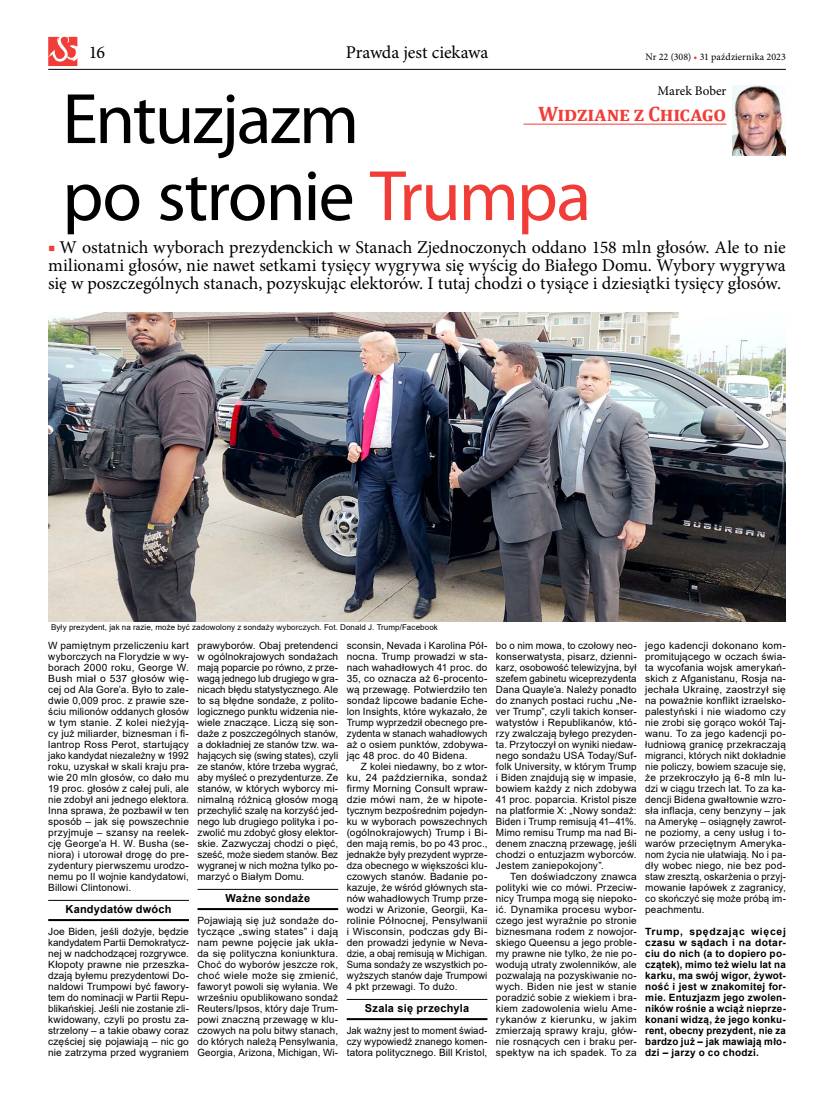
<style>
.page{position:relative;width:820px;height:1106px;background:#fff}
.page>*{position:absolute;margin:0;border:0;box-sizing:border-box;transform-origin:0 0}
.t1{font:72px/77px "Myriad Pro";letter-spacing:-.03em;color:#000}
.t2{font:700 21px "Cambria";letter-spacing:-.015em;color:#f13d37}
.t3{font:18px/18px "Minion Pro";letter-spacing:-.01em;color:#000;text-align:justify}
.t4{font:13.1px "Minion Pro";color:#000}
.t5{font:700 11px "Arial";letter-spacing:.02em;color:#000}
.t6{font:10px/11px "Arial";letter-spacing:.015em;color:#000;text-align:justify}
.t7{font:700 10px/11px "Arial";letter-spacing:.02em;color:#000;text-align:justify;scale:1.04 1}
.t8{font:10px/11px "Arial";letter-spacing:.015em;color:#000;text-align:justify;scale:.96 1}
.t9{font:10px "Minion Pro";color:#000}
.t10{font:8px "Arial";letter-spacing:.01em;color:#000}
.s1{color:#f13d37}
</style>
<div class="page">
<hr style="left:48px;top:900px;width:141px;height:1px;background:#000">
<hr style="left:48px;top:919px;width:141px;height:2px;background:#000">
<hr style="left:197px;top:889px;width:141px;height:1px;background:#000">
<hr style="left:197px;top:908px;width:141px;height:2px;background:#000">
<hr style="left:346px;top:999px;width:141px;height:1px;background:#000">
<hr style="left:346px;top:1018px;width:141px;height:2px;background:#000">
<hr style="left:523px;top:124px;width:203px;height:1px;background:#f13d37">
<img style="left:732px;top:85px;width:53px;height:71px">
<img style="left:48px;top:312px;width:737px;height:309px">
<hr style="left:48px;top:69px;width:737px;height:1px;background:#000">
<svg style="left:48px;top:37px;width:29px;height:29px"></svg>
<h3 class="t3" style="left:89px;top:43px;width:18px">16</h3>
<h3 class="t3" style="left:345px;top:43px;width:144px">Prawda jest ciekawa</h3>
<p class="t9" style="left:645px;top:50px;width:142px">Nr 22 (308) <span class="s1">•</span> 31 października 2023</p>
<h3 class="t4" style="left:657px;top:82px;width:70px">Marek Bober</h3>
<h2 class="t2" style="left:538px;top:99px;width:190px">Widziane z Chicago</h2>
<h1 class="t1" style="left:62px;top:79px;width:530px">Entuzjazm<br>po stronie <span class="s1">Trumpa</span></h1>
<p class="t3" style="left:48px;top:238px;width:738px"><span class="s1">■</span> W ostatnich wyborach prezydenckich w Stanach Zjednoczonych oddano 158 mln głosów. Ale to nie milionami głosów, nie nawet setkami tysięcy wygrywa się wyścig do Białego Domu. Wybory wygrywa się w poszczególnych stanach, pozyskując elektorów. I tutaj chodzi o tysiące i dziesiątki tysięcy głosów.</p>
<p class="t10" style="left:51px;top:622px;width:388px">Były prezydent, jak na razie, może być zadowolony z sondaży wyborczych. Fot. Donald J. Trump/Facebook</p>
<p class="t6" style="left:48px;top:640px;width:142px">W pamiętnym przeliczeniu kart wyborczych na Florydzie w wy&shy;borach 2000 roku, George W.<br>Bush miał o 537 głosów wię&shy;cej od Ala Gore’a. Było to zale&shy;dwie 0,009 proc. z prawie sze&shy;ściu milionów oddanych głosów w tym stanie. Z kolei nieżyją&shy;cy już miliarder, biznesman i fi&shy;lantrop Ross Perot, startujący jako kandydat niezależny w 1992 roku, uzyskał w skali kraju pra&shy;wie 20 mln głosów, co dało mu 19 proc. głosów z całej puli, ale nie zdobył ani jednego elektora.<br>Inna sprawa, że pozbawił w ten sposób – jak się powszechnie przyjmuje – szansy na reelek&shy;cję George’a H. W. Busha (se&shy;niora) i utorował drogę do pre&shy;zydentury pierwszemu urodzo&shy;nemu po II wojnie kandydatowi, Billowi Clintonowi.</p>
<p class="t5" style="left:66px;top:901px;width:107px">Kandydatów dwóch</p>
<p class="t6" style="left:48px;top:926px;width:142px">Joe Biden, jeśli dożyje, będzie kandydatem Partii Demokratycz&shy;nej w nadchodzącej rozgrywce.<br>Kłopoty prawne nie przeszka&shy;dzają byłemu prezydentowi Do&shy;naldowi Trumpowi być fawory&shy;tem do nominacji w Partii Repu&shy;blikańskiej. Jeśli nie zostanie zli&shy;kwidowany, czyli po prostu za&shy;strzelony – a takie obawy coraz częściej się pojawiają – nic go nie zatrzyma przed wygraniem</p>
<p class="t6" style="left:197px;top:640px;width:142px">prawyborów. Obaj pretendenci w ogólnokrajowych sondażach mają poparcie po równo, z prze&shy;wagą jednego lub drugiego w gra&shy;nicach błędu statystycznego. Ale to są błędne sondaże, z polito&shy;logicznego punktu widzenia nie&shy;wiele znaczące. Liczą się son&shy;daże z poszczególnych stanów, a dokładniej ze stanów tzw. wa&shy;hających się (swing states), czyli ze stanów, które trzeba wygrać, aby myśleć o prezydenturze. Ze stanów, w których wyborcy mi&shy;nimalną różnicą głosów mogą przechylić szalę na korzyść jed&shy;nego lub drugiego polityka i po&shy;zwolić mu zdobyć głosy elektor&shy;skie. Zazwyczaj chodzi o pięć, sześć, może siedem stanów. Bez wygranej w nich można tylko po&shy;marzyć o Białym Domu.</p>
<p class="t5" style="left:225px;top:890px;width:86px">Ważne sondaże</p>
<p class="t6" style="left:197px;top:915px;width:142px">Pojawiają się już sondaże do&shy;tyczące „swing states” i dają nam pewne pojęcie jak ukła&shy;da się polityczna koniunktura.<br>Choć do wyborów jeszcze rok, choć wiele może się zmienić, faworyt powoli się wyłania. We wrześniu opublikowano sondaż Reuters/Ipsos, który daje Trum&shy;powi znaczną przewagę w klu&shy;czowych na polu bitwy stanach, do których należą Pensylwania, Georgia, Arizona, Michigan, Wi-</p>
<p class="t6" style="left:346px;top:640px;width:142px">sconsin, Nevada i Karolina Pół&shy;nocna. Trump prowadzi w sta&shy;nach wahadłowych 41 proc. do 35, co oznacza aż 6-procento&shy;wą przewagę. Potwierdziło ten sondaż lipcowe badanie Eche&shy;lon Insights, które wykazało, że Trump wyprzedził obecnego pre&shy;zydenta w stanach wahadłowych aż o osiem punktów, zdobywa&shy;jąc 48 proc. do 40 Bidena.</p>
<p class="t6" style="left:346px;top:761px;width:142px;text-indent:14px">Z kolei niedawny, bo z wtor&shy;ku, 24 października, sondaż firmy Morning Consult wpraw&shy;dzie mówi nam, że w hipote&shy;tycznym bezpośrednim pojedyn&shy;ku w wyborach powszechnych (ogólnokrajowych) Trump i Bi&shy;den mają remis, bo po 43 proc., jednakże były prezydent wyprze&shy;dza obecnego w większości klu&shy;czowych stanów. Badanie po&shy;kazuje, że wśród głównych sta&shy;nów wahadłowych Trump prze&shy;wodzi w Arizonie, Georgii, Ka&shy;rolinie Północnej, Pensylwanii i Wisconsin, podczas gdy Bi&shy;den prowadzi jedynie w Neva&shy;dzie, a obaj remisują w Michigan.<br>Suma sondaży ze wszystkich po&shy;wyższych stanów daje Trumpowi 4 pkt przewagi. To dużo.</p>
<p class="t5" style="left:365px;top:1000px;width:106px">Szala się przechyla</p>
<p class="t8" style="left:346px;top:1025px;width:148px">Jak ważny jest to moment świad&shy;czy wypowiedź znanego komen&shy;tatora politycznego. Bill Kristol,</p>
<p class="t6" style="left:495px;top:640px;width:142px">bo o nim mowa, to czołowy neo&shy;konserwatysta, pisarz, dzienni&shy;karz, osobowość telewizyjna, był szefem gabinetu wiceprezydenta Dana Quayle’a. Należy ponadto do znanych postaci ruchu „Ne&shy;ver Trump”, czyli takich konser&shy;watystów i Republikanów, któ&shy;rzy zwalczają byłego prezyden&shy;ta. Przytoczył on wyniki niedaw&shy;nego sondażu USA Today/Suf&shy;folk University, w którym Trump i Biden znajdują się w impasie, bowiem każdy z nich zdobywa 41 proc. poparcia. Kristol pisze na platformie X: „Nowy sondaż:<br>Biden i Trump remisują 41–41%.<br>Mimo remisu Trump ma nad Bi&shy;denem znaczną przewagę, jeśli chodzi o entuzjazm wyborców.<br>Jestem zaniepokojony”.</p>
<p class="t6" style="left:495px;top:871px;width:142px;text-indent:14px">Ten doświadczony znawca polityki wie co mówi. Przeciw&shy;nicy Trumpa mogą się niepoko&shy;ić. Dynamika procesu wybor&shy;czego jest wyraźnie po stronie biznesmana rodem z nowojor&shy;skiego Queensu a jego proble&shy;my prawne nie tylko, że nie po&shy;wodują utraty zwolenników, ale pozwalają na pozyskiwanie no&shy;wych. Biden nie jest w stanie poradzić sobie z wiekiem i bra&shy;kiem zadowolenia wielu Ame&shy;rykanów z kierunku, w jakim zmierzają sprawy kraju, głów&shy;nie rosnących cen i braku per&shy;spektyw na ich spadek. To za</p>
<p class="t6" style="left:645px;top:640px;width:142px">jego kadencji dokonano kom&shy;promitującego w oczach świa&shy;ta wycofania wojsk amerykań&shy;skich z Afganistanu, Rosja na&shy;jechała Ukrainę, zaostrzył się na poważnie konflikt izraelsko&shy;palestyński i nie wiadomo czy nie zrobi się gorąco wokół Taj&shy;wanu. To za jego kadencji po&shy;łudniową granicę przekraczają migranci, których nikt dokładnie nie policzy, bowiem szacuje się, że przekroczyło ją 6-8 mln lu&shy;dzi w ciągu trzech lat. To za ka&shy;dencji Bidena gwałtownie wzro&shy;sła inflacja, ceny benzyny – jak na Amerykę – osiągnęły zawrot&shy;ne poziomy, a ceny usług i to&shy;warów przeciętnym Ameryka&shy;nom życia nie ułatwiają. No i pa&shy;dły wobec niego, nie bez pod&shy;staw zresztą, oskarżenia o przyj&shy;mowanie łapówek z zagranicy, co skończyć się może próbą im&shy;peachmentu.</p>
<p class="t7" style="left:645px;top:926px;width:137px">Trump, spędzając więcej czasu w sądach i na dotar&shy;ciu do nich (a to dopiero po&shy;czątek), mimo też wielu lat na karku, ma swój wigor, żywot&shy;ność i jest w znakomitej for&shy;mie. Entuzjazm jego zwolen&shy;ników rośnie a wciąż nieprze&shy;konani widzą, że jego konku&shy;rent, obecny prezydent, nie za bardzo już – jak mawiają mło&shy;dzi – jarzy o co chodzi.</p>
</div>
